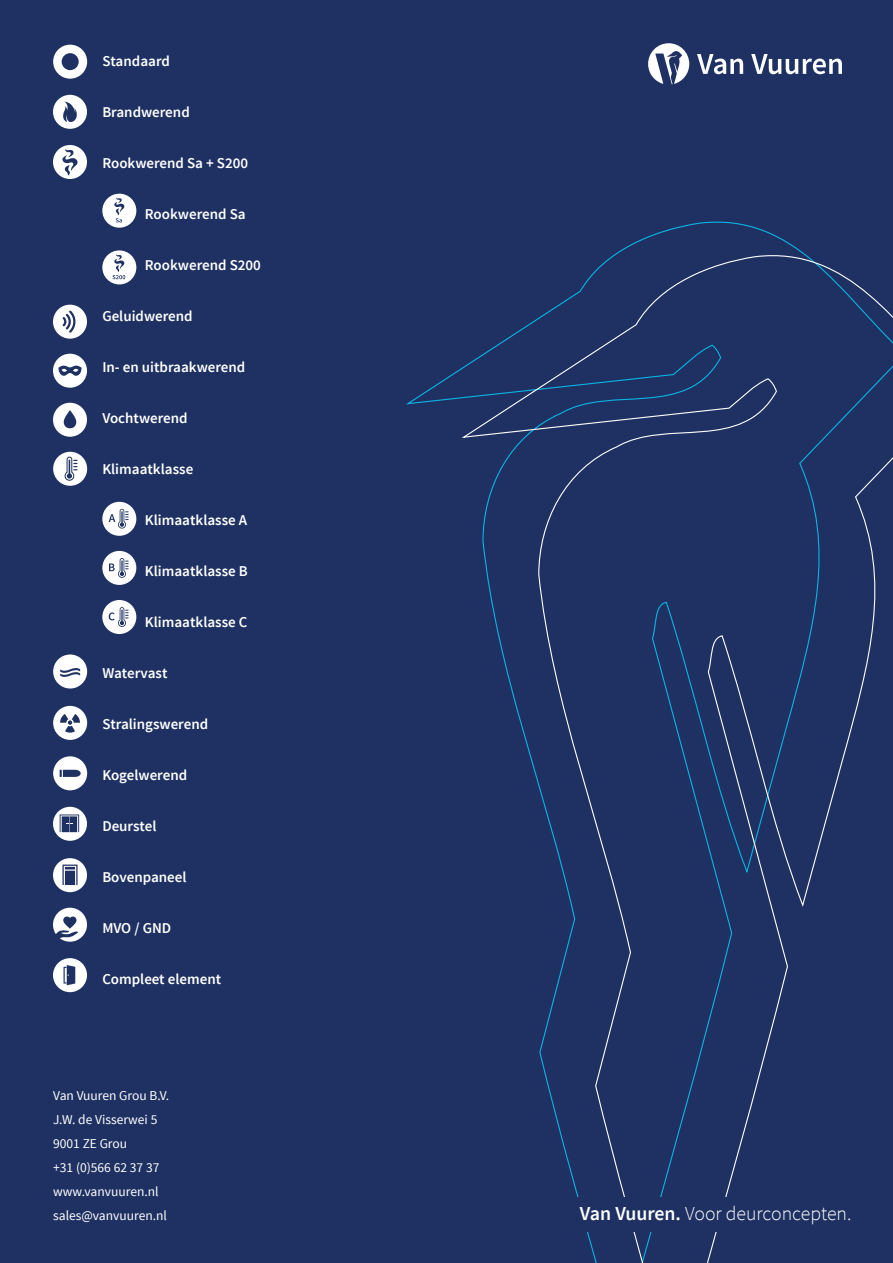
<style>
.page{position:relative;width:893px;height:1263px;background:#1f3162}
.page>*{position:absolute;margin:0;border:0;box-sizing:border-box;transform-origin:0 0}
.t1{font:300 19.8px "Source Sans Pro";color:#fff}
.t2{font:600 15px "Source Sans Pro";color:#fff}
.t3{font:13.5px "Source Sans Pro";color:#fff}
.s1{font-weight:600}
</style>
<div class="page">
<svg style="left:459px;top:245px;width:434px;height:1018px"></svg>
<svg style="left:53px;top:95px;width:34px;height:34px"></svg>
<svg style="left:53px;top:403px;width:34px;height:34px"></svg>
<svg style="left:697px;top:54px;width:46px;height:20px"></svg>
<svg style="left:751px;top:54px;width:91px;height:20px"></svg>
<svg style="left:648px;top:43px;width:41px;height:41px"></svg>
<div style="left:569px;top:1197px;width:324px;height:34px;background:#1f3162"></div>
<svg style="left:53px;top:305px;width:34px;height:34px"></svg>
<svg style="left:53px;top:354px;width:34px;height:34px"></svg>
<svg style="left:102px;top:502px;width:34px;height:34px"></svg>
<svg style="left:102px;top:551px;width:34px;height:34px"></svg>
<svg style="left:102px;top:600px;width:34px;height:34px"></svg>
<svg style="left:53px;top:858px;width:34px;height:34px"></svg>
<svg style="left:53px;top:654px;width:34px;height:34px"></svg>
<svg style="left:53px;top:45px;width:34px;height:34px"></svg>
<svg style="left:53px;top:958px;width:34px;height:34px"></svg>
<svg style="left:53px;top:908px;width:34px;height:34px"></svg>
<svg style="left:53px;top:145px;width:34px;height:34px"></svg>
<svg style="left:102px;top:194px;width:34px;height:34px"></svg>
<svg style="left:102px;top:250px;width:34px;height:34px"></svg>
<svg style="left:53px;top:452px;width:34px;height:34px"></svg>
<svg style="left:53px;top:756px;width:34px;height:34px"></svg>
<svg style="left:53px;top:706px;width:34px;height:34px"></svg>
<svg style="left:53px;top:807px;width:34px;height:34px"></svg>
<p class="t2" style="left:102px;top:52px;width:69px">Standaard</p>
<p class="t2" style="left:102px;top:103px;width:89px">Brandwerend</p>
<p class="t2" style="left:102px;top:154px;width:147px">Rookwerend Sa + S200</p>
<p class="t2" style="left:145px;top:205px;width:102px">Rookwerend Sa</p>
<p class="t2" style="left:145px;top:256px;width:118px">Rookwerend S200</p>
<p class="t2" style="left:102px;top:307px;width:92px">Geluidwerend</p>
<p class="t2" style="left:102px;top:358px;width:145px">In- en uitbraakwerend</p>
<p class="t2" style="left:102px;top:409px;width:87px">Vochtwerend</p>
<p class="t2" style="left:102px;top:460px;width:92px">Klimaatklasse</p>
<p class="t2" style="left:145px;top:511px;width:104px">Klimaatklasse A</p>
<p class="t2" style="left:145px;top:562px;width:104px">Klimaatklasse B</p>
<p class="t2" style="left:145px;top:613px;width:104px">Klimaatklasse C</p>
<p class="t2" style="left:102px;top:664px;width:67px">Watervast</p>
<p class="t2" style="left:102px;top:715px;width:107px">Stralingswerend</p>
<p class="t2" style="left:102px;top:766px;width:86px">Kogelwerend</p>
<p class="t2" style="left:102px;top:817px;width:56px">Deurstel</p>
<p class="t2" style="left:102px;top:868px;width:86px">Bovenpaneel</p>
<p class="t2" style="left:102px;top:919px;width:70px">MVO / GND</p>
<p class="t2" style="left:102px;top:970px;width:120px">Compleet element</p>
<p class="t3" style="left:53px;top:1087px;width:117px">Van Vuuren Grou B.V.</p>
<p class="t3" style="left:53px;top:1111px;width:106px">J.W. de Visserwei 5</p>
<p class="t3" style="left:53px;top:1135px;width:76px">9001 ZE Grou</p>
<p class="t3" style="left:53px;top:1159px;width:108px">+31 (0)566 62 37 37</p>
<p class="t3" style="left:53px;top:1183px;width:107px">www.vanvuuren.nl</p>
<p class="t3" style="left:53px;top:1207px;width:115px">sales@vanvuuren.nl</p>
<p class="t1" style="left:580px;top:1202px;width:273px"><span class="s1">Van Vuuren.</span> Voor deurconcepten.</p>
</div>
